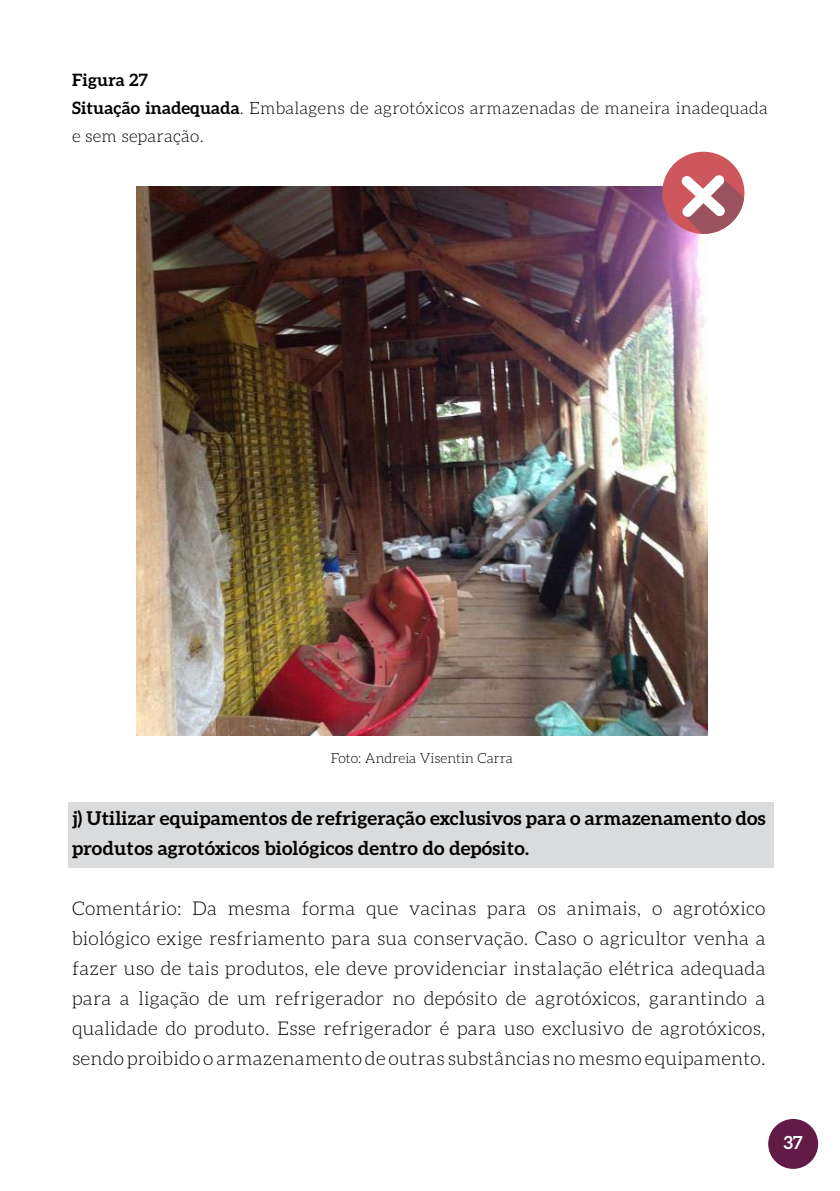
<style>
.page{position:relative;width:840px;height:1191px;background:#fff}
.page>*{position:absolute;margin:0;border:0;box-sizing:border-box;transform-origin:0 0}
.t1{font:300 19px/30px "Aleo";letter-spacing:.01em;color:#000;text-align:justify}
.t2{font:700 19px/30px "Aleo";letter-spacing:.01em;color:#000}
.t3{font:700 18px "Aleo";color:#fff}
.t4{font:300 17px/28px "Aleo";letter-spacing:.01em;color:#000}
.t5{font:300 14px "Aleo";color:#000}
.s1{font-weight:700}
</style>
<div class="page">
<div style="left:767px;top:1119px;width:50px;height:49px;background:#621b47;border-radius:50%"></div>
<div style="left:68px;top:802px;width:704px;height:65px;background:#dadbdc"></div>
<img style="left:137px;top:186px;width:569px;height:549px">
<div style="left:661px;top:152px;width:83px;height:82px;background:#ce565d;border-radius:50%"></div>
<img style="left:683px;top:179px;width:60px;height:55px">
<svg style="left:681px;top:175px;width:44px;height:42px"></svg>
<p class="t4" style="left:72px;top:66px;width:697px"><span class="s1">Figura 27<br>Situação inadequada</span>. Embalagens de agrotóxicos armazenadas de maneira inadequada e sem separação.</p>
<p class="t5" style="left:330px;top:750px;width:184px">Foto: Andreia Visentin Carra</p>
<p class="t2" style="left:72px;top:802px;width:694px">j) Utilizar equipamentos de refrigeração exclusivos para o armazenamento dos produtos agrotóxicos biológicos dentro do depósito.</p>
<p class="t1" style="left:72px;top:893px;width:694px">Comentário: Da mesma forma que vacinas para os animais, o agrotóxico biológico exige resfriamento para sua conservação. Caso o agricultor venha a fazer uso de tais produtos, ele deve providenciar instalação elétrica adequada para a ligação de um refrigerador no depósito de agrotóxicos, garantindo a qualidade do produto. Esse refrigerador é para uso exclusivo de agrotóxicos, sendo proibido o armazenamento de outras substâncias no mesmo equipamento.</p>
<p class="t3" style="left:783px;top:1132px;width:21px">37</p>
</div>
